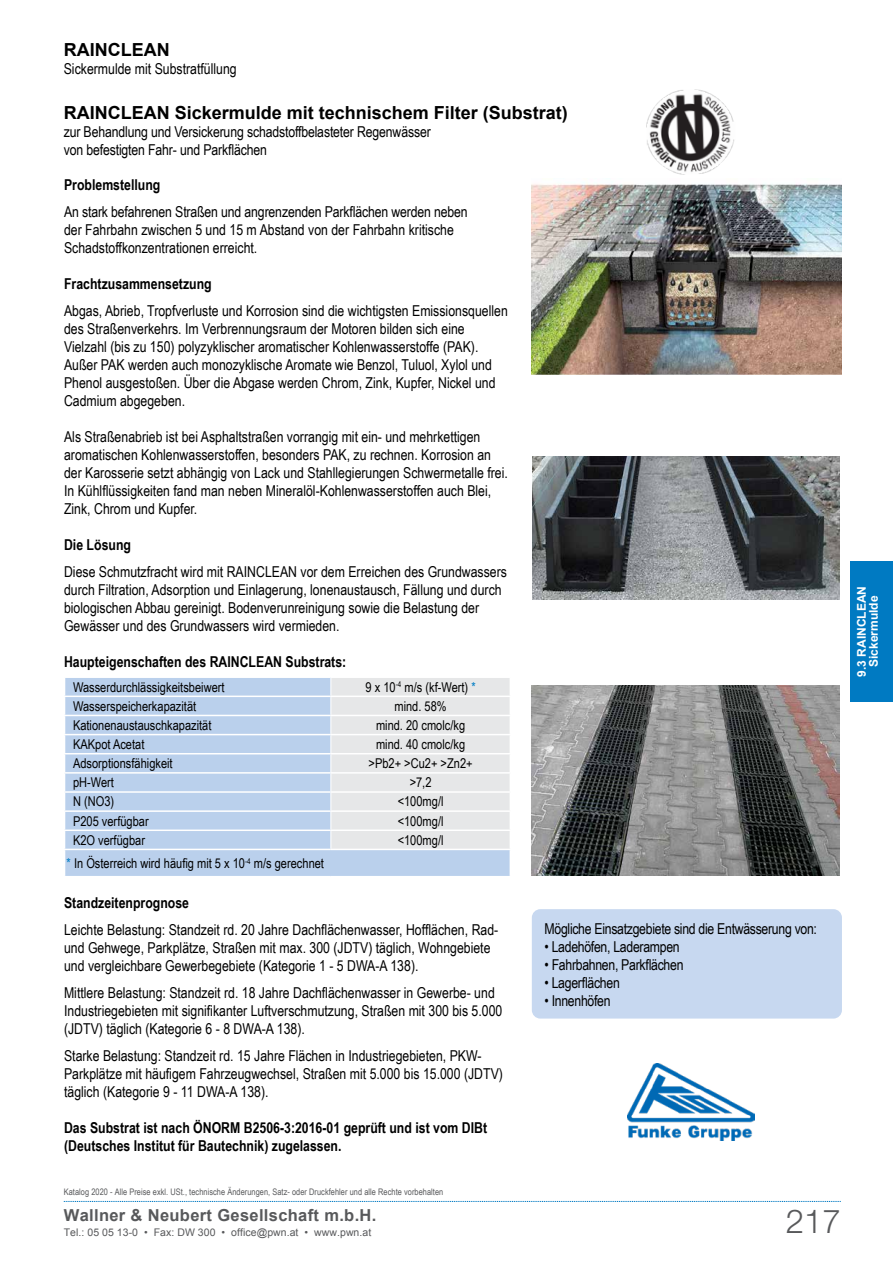
<style>
.page{position:relative;width:893px;height:1263px;background:#fff}
.page>*{position:absolute;margin:0;border:0;box-sizing:border-box;transform-origin:0 0}
.t1{font:300 33px "Helvetica Neue LT Std";color:#58595b}
.t2{font:700 18px "Arial";color:#000}
.t3{font:700 16.5px "Arial";letter-spacing:.02em;color:#58595b}
.t4{font:15px/18px "Arial Narrow";color:#000}
.t5{font:700 15px/18px "Arial Narrow";color:#000}
.t6{font:15px "Arial Narrow";letter-spacing:-.02em;color:#000}
.t7{font:13.5px "Arial Narrow";color:#000}
.t8{font:700 12px/12px "Arial";color:#fff;text-align:center}
.t9{font:10.5px "Arial";letter-spacing:.005em;color:#58595b}
.t10{font:9px "Arial Narrow";letter-spacing:.005em;color:#58595b}
.s1{color:#007dc5}
</style>
<div class="page">
<div style="left:850px;top:561px;width:43px;height:141px;background:#007ac2"></div>
<svg style="left:64px;top:1201px;width:777px;height:1px"></svg>
<img style="left:627px;top:1063px;width:128px;height:77px">
<img style="left:532px;top:182px;width:309px;height:192px">
<img style="left:532px;top:686px;width:308px;height:190px">
<img style="left:532px;top:457px;width:308px;height:142px">
<div style="left:65px;top:678px;width:266px;height:198px;background:#bad0ec"></div>
<hr style="left:64px;top:695px;width:267px;height:2px;background:#fff">
<hr style="left:64px;top:715px;width:267px;height:1px;background:#fff">
<hr style="left:64px;top:734px;width:267px;height:1px;background:#fff">
<hr style="left:64px;top:753px;width:267px;height:1px;background:#fff">
<hr style="left:64px;top:772px;width:267px;height:2px;background:#fff">
<hr style="left:64px;top:791px;width:267px;height:2px;background:#fff">
<hr style="left:64px;top:810px;width:267px;height:2px;background:#fff">
<hr style="left:64px;top:829px;width:267px;height:2px;background:#fff">
<hr style="left:64px;top:849px;width:267px;height:1px;background:#fff">
<svg style="left:331px;top:678px;width:179px;height:198px;background:#e2e5ea"></svg>
<div style="left:532px;top:909px;width:310px;height:109px;background:#c7d8f0;border-radius:9px"></div>
<img style="left:646px;top:89px;width:88px;height:86px">
<p class="t2" style="left:64px;top:37px;width:107px">RAINCLEAN</p>
<p class="t4" style="left:64px;top:59px;width:174px">Sickermulde mit Substratfüllung</p>
<p class="t2" style="left:64px;top:101px;width:506px">RAINCLEAN Sickermulde mit technischem Filter (Substrat)</p>
<p class="t4" style="left:64px;top:123px;width:369px">zur Behandlung und Versickerung schadstoffbelasteter Regenwässer von befestigten Fahr- und Parkflächen</p>
<p class="t5" style="left:64px;top:174px;width:98px">Problemstellung</p>
<p class="t4" style="left:64px;top:202px;width:405px">An stark befahrenen Straßen und angrenzenden Parkflächen werden neben der Fahrbahn zwischen 5 und 15 m Abstand von der Fahrbahn kritische<br>Schadstoffkonzentrationen erreicht.</p>
<p class="t5" style="left:64px;top:273px;width:149px">Frachtzusammensetzung</p>
<p class="t4" style="left:64px;top:301px;width:445px">Abgas, Abrieb, Tropfverluste und Korrosion sind die wichtigsten Emissionsquellen des Straßenverkehrs. Im Verbrennungsraum der Motoren bilden sich eine Vielzahl (bis zu 150) polyzyklischer aromatischer Kohlenwasserstoffe (PAK).<br>Außer PAK werden auch monozyklische Aromate wie Benzol, Tuluol, Xylol und Phenol ausgestoßen. Über die Abgase werden Chrom, Zink, Kupfer, Nickel und Cadmium abgegeben.</p>
<p class="t4" style="left:64px;top:427px;width:445px">Als Straßenabrieb ist bei Asphaltstraßen vorrangig mit ein- und mehrkettigen aromatischen Kohlenwasserstoffen, besonders PAK, zu rechnen. Korrosion an der Karosserie setzt abhängig von Lack und Stahllegierungen Schwermetalle frei.<br>In Kühlflüssigkeiten fand man neben Mineralöl-Kohlenwasserstoffen auch Blei, Zink, Chrom und Kupfer.</p>
<p class="t5" style="left:64px;top:534px;width:68px">Die Lösung</p>
<p class="t4" style="left:64px;top:562px;width:444px">Diese Schmutzfracht wird mit RAINCLEAN vor dem Erreichen des Grundwassers durch Filtration, Adsorption und Einlagerung, lonenaustausch, Fällung und durch biologischen Abbau gereinigt. Bodenverunreinigung sowie die Belastung der Gewässer und des Grundwassers wird vermieden.</p>
<p class="t5" style="left:64px;top:651px;width:284px">Haupteigenschaften des RAINCLEAN Substrats:</p>
<p class="t7" style="left:73px;top:677px;width:153px">Wasserdurchlässigkeitsbeiwert</p>
<p class="t7" style="left:366px;top:677px;width:112px">9 x 10<sup>-4</sup> m/s (kf-Wert) <span class="s1">*</span></p>
<p class="t7" style="left:73px;top:696px;width:125px">Wasserspeicherkapazität</p>
<p class="t7" style="left:394px;top:696px;width:54px">mind. 58%</p>
<p class="t7" style="left:73px;top:715px;width:140px">Kationenaustauschkapazität</p>
<p class="t7" style="left:376px;top:715px;width:91px">mind. 20 cmolc/kg</p>
<p class="t7" style="left:73px;top:734px;width:73px">KAKpot Acetat</p>
<p class="t7" style="left:376px;top:734px;width:91px">mind. 40 cmolc/kg</p>
<p class="t7" style="left:73px;top:753px;width:101px">Adsorptionsfähigkeit</p>
<p class="t7" style="left:369px;top:753px;width:106px">&gt;Pb2+ &gt;Cu2+ &gt;Zn2+</p>
<p class="t7" style="left:73px;top:773px;width:43px">pH-Wert</p>
<p class="t7" style="left:410px;top:773px;width:23px">&gt;7,2</p>
<p class="t7" style="left:73px;top:792px;width:43px">N (NO3)</p>
<p class="t7" style="left:398px;top:792px;width:47px">&lt;100mg/l</p>
<p class="t7" style="left:73px;top:811px;width:77px">P205 verfügbar</p>
<p class="t7" style="left:398px;top:811px;width:47px">&lt;100mg/l</p>
<p class="t7" style="left:73px;top:830px;width:73px">K2O verfügbar</p>
<p class="t7" style="left:398px;top:830px;width:47px">&lt;100mg/l</p>
<p class="t7" style="left:67px;top:853px;width:259px"><span class="s1">*</span> In Österreich wird häufig mit 5 x 10<sup>-4</sup> m/s gerechnet</p>
<p class="t5" style="left:64px;top:893px;width:127px">Standzeitenprognose</p>
<p class="t4" style="left:64px;top:920px;width:436px">Leichte Belastung: Standzeit rd. 20 Jahre Dachflächenwasser, Hofflächen, Rad&shy;und Gehwege, Parkplätze, Straßen mit max. 300 (JDTV) täglich, Wohngebiete und vergleichbare Gewerbegebiete (Kategorie 1 - 5 DWA-A 138).</p>
<p class="t4" style="left:64px;top:983px;width:440px">Mittlere Belastung: Standzeit rd. 18 Jahre Dachflächenwasser in Gewerbe- und<br>Industriegebieten mit signifikanter Luftverschmutzung, Straßen mit 300 bis 5.000 (JDTV) täglich (Kategorie 6 - 8 DWA-A 138).</p>
<p class="t4" style="left:64px;top:1046px;width:440px">Starke Belastung: Standzeit rd. 15 Jahre Flächen in Industriegebieten, PKW-<br>Parkplätze mit häufigem Fahrzeugwechsel, Straßen mit 5.000 bis 15.000 (JDTV) täglich (Kategorie 9 - 11 DWA-A 138).</p>
<p class="t5" style="left:64px;top:1118px;width:425px">Das Substrat ist nach ÖNORM B2506-3:2016-01 geprüft und ist vom DIBt (Deutsches Institut für Bautechnik) zugelassen.</p>
<p class="t6" style="left:545px;top:917px;width:274px">Mögliche Einsatzgebiete sind die Entwässerung von:</p>
<p class="t6" style="left:545px;top:935px;width:137px">• Ladehöfen, Laderampen</p>
<p class="t6" style="left:545px;top:953px;width:140px">• Fahrbahnen, Parkflächen</p>
<p class="t6" style="left:545px;top:971px;width:77px">• Lagerflächen</p>
<p class="t6" style="left:545px;top:989px;width:67px">• Innenhöfen</p>
<p class="t10" style="left:64px;top:1186px;width:381px">Katalog 2020 - Alle Preise exkl. USt., technische Änderungen, Satz- oder Druckfehler und alle Rechte vorbehalten</p>
<p class="t3" style="left:64px;top:1204px;width:314px">Wallner &amp; Neubert Gesellschaft m.b.H.</p>
<p class="t9" style="left:64px;top:1225px;width:309px">Tel.: 05 05 13-0 • Fax: DW 300 • office@pwn.at • www.pwn.at</p>
<h1 class="t1" style="left:786px;top:1200px;width:57px">217</h1>
<p class="t8" style="left:856px;top:677px;width:92px;rotate:-90deg">9.3 RAINCLEAN<br>Sickermulde</p>
</div>
